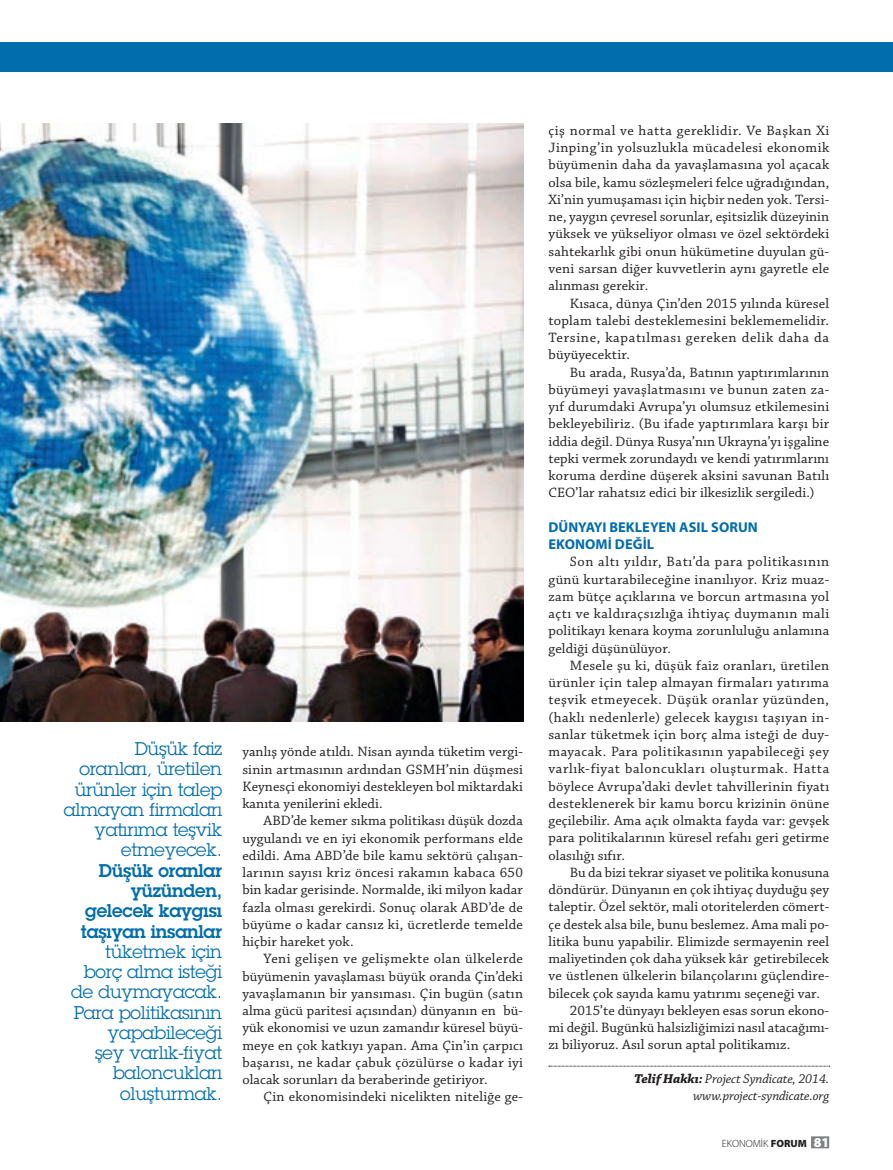
<style>
.page{position:relative;width:893px;height:1170px;background:#fff}
.page>*{position:absolute;margin:0;border:0;box-sizing:border-box;transform-origin:0 0}
.t1{font:18px/20.2px "Lubalin Graph Turk";letter-spacing:-.01em;color:#006dad;text-align:right}
.t2{font:18px/20.2px "Lubalin Graph Turk B";letter-spacing:-.01em;color:#006dad;text-align:right}
.t3{font:14.25px/17.2px "Chaparral Pro";letter-spacing:.005em;color:#231f20;text-align:justify}
.t4{font:700 14.25px/17.2px "Myriad Pro";letter-spacing:.005em;color:#006dad}
.t5{font:italic 13.5px/16.5px "Chaparral Pro";letter-spacing:-.01em;color:#231f20;text-align:right}
.t6{font:300 10.5px "Myriad Pro";color:#231f20}
.s1{font-weight:700}
.s2{font-weight:900}
.s3{font-weight:900;font-size:13.5px;color:#fff}
</style>
<div class="page">
<div style="left:0;top:43px;width:893px;height:29px;background:#006dad"></div>
<svg style="left:549px;top:1065px;width:281px;height:1px"></svg>
<div style="left:811px;top:1136px;width:18px;height:12px;background:#808285"></div>
<img style="left:0;top:123px;width:523px;height:598px">
<p class="t1" style="left:64px;top:738px;width:160px">Düşük faiz oranları, üretilen ürünler için talep almayan firmaları yatırıma teşvik etmeyecek.</p>
<p class="t2" style="left:81px;top:860px;width:143px">Düşük oranlar yüzünden, gelecek kaygısı taşıyan insanlar</p>
<p class="t1" style="left:71px;top:940px;width:153px">tüketmek için borç alma isteği de duymayacak.<br>Para politikasının yapabileceği<br>şey varlık-fiyat baloncukları oluşturmak.</p>
<p class="t3" style="left:242px;top:744px;width:282px">yanlış yönde atıldı. Nisan ayında tüketim vergi&shy;sinin artmasının ardından GSMH’nin düşmesi Keynesçi ekonomiyi destekleyen bol miktardaki kanıta yenilerini ekledi.</p>
<p class="t3" style="left:242px;top:813px;width:282px;text-indent:21px">ABD’de kemer sıkma politikası düşük dozda uygulandı ve en iyi ekonomik performans elde edildi. Ama ABD’de bile kamu sektörü çalışan&shy;larının sayısı kriz öncesi rakamın kabaca 650 bin kadar gerisinde. Normalde, iki milyon kadar fazla olması gerekirdi. Sonuç olarak ABD’de de büyüme o kadar cansız ki, ücretlerde temelde hiçbir hareket yok.</p>
<p class="t3" style="left:242px;top:951px;width:282px;text-indent:21px">Yeni gelişen ve gelişmekte olan ülkelerde büyümenin yavaşlaması büyük oranda Çin’deki yavaşlamanın bir yansıması. Çin bugün (satın alma gücü paritesi açısından) dünyanın en bü&shy;yük ekonomisi ve uzun zamandır küresel büyü&shy;meye en çok katkıyı yapan. Ama Çin’in çarpıcı başarısı, ne kadar çabuk çözülürse o kadar iyi olacak sorunları da beraberinde getiriyor.</p>
<p class="t3" style="left:264px;top:1089px;width:261px">Çin ekonomisindeki nicelikten niteliğe ge-</p>
<p class="t3" style="left:549px;top:123px;width:282px">çiş normal ve hatta gereklidir. Ve Başkan Xi Jinping’in yolsuzlukla mücadelesi ekonomik büyümenin daha da yavaşlamasına yol açacak olsa bile, kamu sözleşmeleri felce uğradığından, Xi’nin yumuşaması için hiçbir neden yok. Tersi&shy;ne, yaygın çevresel sorunlar, eşitsizlik düzeyinin yüksek ve yükseliyor olması ve özel sektördeki sahtekarlık gibi onun hükümetine duyulan gü&shy;veni sarsan diğer kuvvetlerin aynı gayretle ele alınması gerekir.</p>
<p class="t3" style="left:548px;top:295px;width:282px;text-indent:21px">Kısaca, dünya Çin’den 2015 yılında küresel toplam talebi desteklemesini beklememelidir.<br>Tersine, kapatılması gereken delik daha da büyüyecektir.</p>
<p class="t3" style="left:549px;top:364px;width:282px;text-indent:21px">Bu arada, Rusya’da, Batının yaptırımlarının büyümeyi yavaşlatmasını ve bunun zaten za&shy;yıf durumdaki Avrupa’yı olumsuz etkilemesini bekleyebiliriz. (Bu ifade yaptırımlara karşı bir iddia değil. Dünya Rusya’nın Ukrayna’yı işgaline tepki vermek zorundaydı ve kendi yatırımlarını koruma derdine düşerek aksini savunan Batılı CEO’lar rahatsız edici bir ilkesizlik sergiledi.)</p>
<p class="t4" style="left:549px;top:519px;width:211px">DÜNYAYI BEKLEYEN ASIL SORUN<br>EKONOMİ DEĞİL</p>
<p class="t3" style="left:549px;top:554px;width:282px;text-indent:21px">Son altı yıldır, Batı’da para politikasının günü kurtarabileceğine inanılıyor. Kriz muaz&shy;zam bütçe açıklarına ve borcun artmasına yol açtı ve kaldıraçsızlığa ihtiyaç duymanın mali politikayı kenara koyma zorunluluğu anlamına geldiği düşünülüyor.</p>
<p class="t3" style="left:549px;top:658px;width:282px;text-indent:21px">Mesele şu ki, düşük faiz oranları, üretilen ürünler için talep almayan firmaları yatırıma teşvik etmeyecek. Düşük oranlar yüzünden, (haklı nedenlerle) gelecek kaygısı taşıyan in&shy;sanlar tüketmek için borç alma isteği de duy&shy;mayacak. Para politikasının yapabileceği şey varlık-fiyat baloncukları oluşturmak. Hatta böylece Avrupa’daki devlet tahvillerinin fiyatı desteklenerek bir kamu borcu krizinin önüne geçilebilir. Ama açık olmakta fayda var: gevşek para politikalarının küresel refahı geri getirme olasılığı sıfır.</p>
<p class="t3" style="left:570px;top:864px;width:261px">Bu da bizi tekrar siyaset ve politika konusuna</p>
<p class="t3" style="left:549px;top:882px;width:282px">döndürür. Dünyanın en çok ihtiyaç duyduğu şey</p>
<p class="t3" style="left:549px;top:899px;width:282px">taleptir. Özel sektör, mali otoritelerden cömert-</p>
<p class="t3" style="left:549px;top:916px;width:282px">çe destek alsa bile, bunu beslemez. Ama mali po-</p>
<p class="t3" style="left:549px;top:933px;width:282px">litika bunu yapabilir. Elimizde sermayenin reel</p>
<p class="t3" style="left:549px;top:951px;width:282px">maliyetinden çok daha yüksek kâr getirebilecek</p>
<p class="t3" style="left:549px;top:968px;width:282px">ve üstlenen ülkelerin bilançolarını güçlendire-</p>
<p class="t3" style="left:549px;top:985px;width:273px">bilecek çok sayıda kamu yatırımı seçeneği var.</p>
<p class="t3" style="left:570px;top:1002px;width:261px">2015’te dünyayı bekleyen esas sorun ekono-</p>
<p class="t3" style="left:549px;top:1020px;width:282px">mi değil. Bugünkü halsizliğimizi nasıl atacağımı-</p>
<p class="t3" style="left:549px;top:1037px;width:243px">zı biliyoruz. Asıl sorun aptal politikamız.</p>
<p class="t5" style="left:635px;top:1071px;width:196px"><span class="s1">Telif Hakkı:</span> Project Syndicate, 2014. www.project-syndicate.org</p>
<p class="t6" style="left:722px;top:1139px;width:109px">EKONOMİK <span class="s2">FORUM</span> <span class="s3">81</span></p>
</div>
